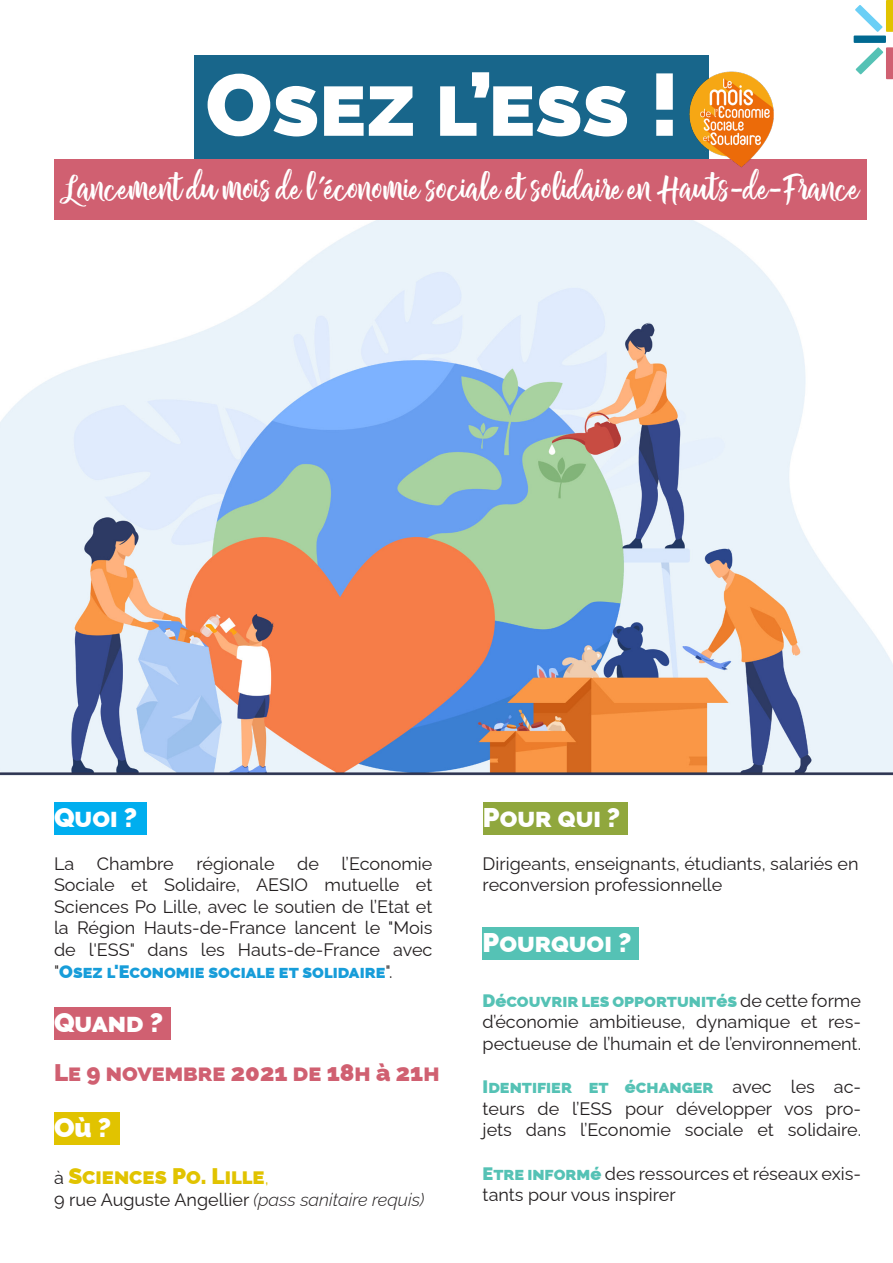
<style>
.page{position:relative;width:893px;height:1263px;background:#fff}
.page>*{position:absolute;margin:0;border:0;box-sizing:border-box;transform-origin:0 0}
.t1{font:900 87px "Raleway";color:#fff}
.t2{font:37.5px "Chamelia Script";color:#fff}
.t3{font:900 27px "Raleway";color:#fff}
.t4{font:900 24px "Raleway";color:#d06071}
.t5{font:900 22.5px "Raleway";color:#e1c300}
.t6{font:18px/21.6px "Raleway";color:#231f20;text-align:justify}
.t7{font:italic 300 18px "Raleway";color:#231f20}
.s1{font-weight:900;color:#179dd9}
.s2{font-weight:400;font-size:18px;color:#231f20}
.s3{font-weight:400;font-size:18px}
.s4{font-weight:400;font-style:normal}
.s5{font-weight:900;color:#55c2b5}
</style>
<div class="page">
<img style="left:0;top:219px;width:893px;height:557px">
<div style="left:54px;top:159px;width:813px;height:60px;background:#d06071"></div>
<div style="left:54px;top:801px;width:93px;height:33px;background:#00aeef"></div>
<div style="left:54px;top:1007px;width:116px;height:33px;background:#d06071"></div>
<div style="left:54px;top:1112px;width:65px;height:33px;background:#e1c300"></div>
<div style="left:483px;top:801px;width:145px;height:33px;background:#90a73d"></div>
<div style="left:483px;top:927px;width:156px;height:33px;background:#55c2b5"></div>
<div style="left:194px;top:55px;width:515px;height:104px;background:#18668b"></div>
<img style="left:689px;top:71px;width:85px;height:96px">
<div style="left:886px;top:0;width:7px;height:32px;background:#e1c300"></div>
<div style="left:886px;top:47px;width:7px;height:32px;background:#d06071"></div>
<div style="left:854px;top:36px;width:32px;height:7px;background:#006991"></div>
<svg style="left:855px;top:5px;width:27px;height:27px"></svg>
<svg style="left:856px;top:47px;width:27px;height:27px"></svg>
<p class="t1" style="left:206px;top:36px;width:476px">Osez l’ess !</p>
<p class="t2" style="left:63px;top:166px;width:798px">Lancement du mois de l’économie sociale et solidaire en Hauts-de-France</p>
<p class="t3" style="left:54px;top:796px;width:85px">Quoi ?</p>
<p class="t6" style="left:54px;top:850px;width:22px">La</p>
<p class="t6" style="left:97px;top:850px;width:78px">Chambre</p>
<p class="t6" style="left:196px;top:850px;width:80px">régionale</p>
<p class="t6" style="left:297px;top:850px;width:23px">de</p>
<p class="t6" style="left:54px;top:850px;width:380px;text-indent:288px">l’Economie Sociale et Solidaire, AESIO mutuelle et Sciences Po Lille, avec le soutien de l’Etat et la Région Hauts-de-France lancent le "Mois de l'ESS" dans les Hauts-de-France avec "<span class="s1">Osez l'Economie sociale et solidaire</span>".</p>
<p class="t3" style="left:54px;top:1001px;width:111px">Quand ?</p>
<p class="t4" style="left:54px;top:1054px;width:387px">Le 9 novembre 2021 de 18h à 21h</p>
<p class="t3" style="left:54px;top:1106px;width:59px">Où ?</p>
<p class="t5" style="left:54px;top:1158px;width:216px"><span class="s2">à</span> Sciences Po. Lille<span class="s3">,</span></p>
<p class="t7" style="left:54px;top:1185px;width:372px"><span class="s4">9 rue Auguste Angellier</span> (pass sanitaire requis)</p>
<p class="t3" style="left:483px;top:796px;width:139px">Pour qui ?</p>
<p class="t6" style="left:483px;top:850px;width:377px">Dirigeants, enseignants, étudiants, salariés en reconversion professionnelle</p>
<p class="t3" style="left:483px;top:921px;width:150px">Pourquoi ?</p>
<p class="t6" style="left:483px;top:987px;width:380px"><span class="s5">Découvrir les opportunités</span> de cette forme d’économie ambitieuse, dynamique et res&shy;pectueuse de l’humain et de l’environnement.</p>
<p class="t6" style="left:483px;top:1074px;width:380px"><span class="s5">Identifier et échanger</span> avec les ac&shy;teurs de l’ESS pour développer vos pro&shy;jets dans l’Economie sociale et solidaire.</p>
<p class="t6" style="left:483px;top:1160px;width:380px"><span class="s5">Etre informé</span> des ressources et réseaux exis&shy;tants pour vous inspirer</p>
</div>
